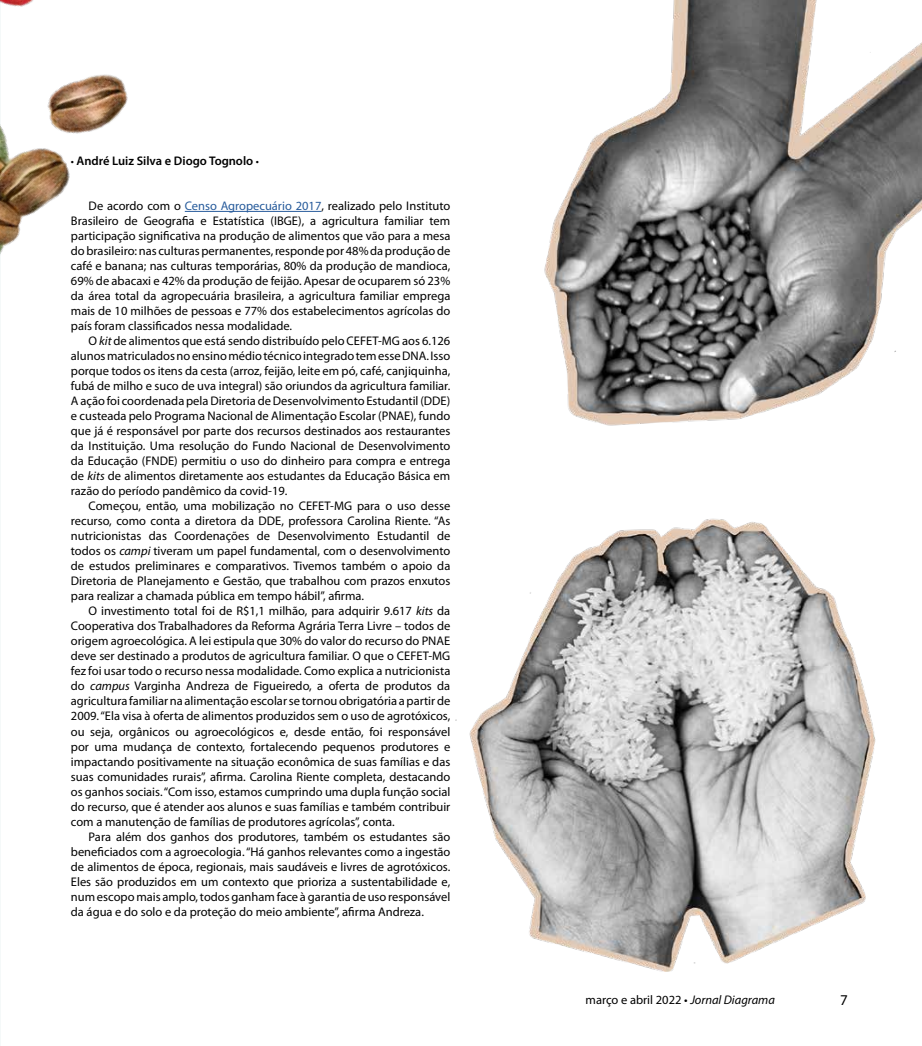
<style>
.page{position:relative;width:922px;height:1046px;background:#fff}
.page>*{position:absolute;margin:0;border:0;box-sizing:border-box;transform-origin:0 0}
.t1{font:15px "Myriad Pro";color:#000}
.t2{font:12.5px/15px "Myriad Pro";color:#000;text-align:justify}
.t3{font:600 12.5px "Myriad Pro";color:#000}
.s1{font-weight:400;font-size:11.25px}
.s2{color:#275b9b}
.s3{font-style:italic}
</style>
<div class="page">
<hr style="left:185px;top:211px;width:136px;height:1px;background:#275b9b">
<img style="left:544px;top:0;width:377px;height:426px">
<img style="left:455px;top:518px;width:421px;height:453px">
<img style="left:0;top:0;width:294px;height:256px">
<p class="t3" style="left:71px;top:153px;width:190px"><span class="s1">•</span> André Luiz Silva e Diogo Tognolo <span class="s1">•</span></p>
<p class="t2" style="left:71px;top:198px;width:381px;text-indent:18px">De acordo com o <span class="s2">Censo Agropecuário 2017</span>, realizado pelo Instituto Brasileiro de Geografia e Estatística (IBGE), a agricultura familiar tem participação significativa na produção de alimentos que vão para a mesa do brasileiro: nas culturas permanentes, responde por 48% da produção de café e banana; nas culturas temporárias, 80% da produção de mandioca, 69% de abacaxi e 42% da produção de feijão. Apesar de ocuparem só 23% da área total da agropecuária brasileira, a agricultura familiar emprega mais de 10 milhões de pessoas e 77% dos estabelecimentos agrícolas do país foram classificados nessa modalidade.</p>
<p class="t2" style="left:71px;top:333px;width:381px;text-indent:18px">O <span class="s3">kit</span> de alimentos que está sendo distribuído pelo CEFET-MG aos 6.126 alunos matriculados no ensino médio técnico integrado tem esse DNA. Isso porque todos os itens da cesta (arroz, feijão, leite em pó, café, canjiquinha, fubá de milho e suco de uva integral) são oriundos da agricultura familiar.<br>A ação foi coordenada pela Diretoria de Desenvolvimento Estudantil (DDE) e custeada pelo Programa Nacional de Alimentação Escolar (PNAE), fundo que já é responsável por parte dos recursos destinados aos restaurantes da Instituição. Uma resolução do Fundo Nacional de Desenvolvimento da Educação (FNDE) permitiu o uso do dinheiro para compra e entrega de <span class="s3">kits</span> de alimentos diretamente aos estudantes da Educação Básica em razão do período pandêmico da covid-19.</p>
<p class="t2" style="left:71px;top:498px;width:381px;text-indent:18px">Começou, então, uma mobilização no CEFET-MG para o uso desse recurso, como conta a diretora da DDE, professora Carolina Riente. “As nutricionistas das Coordenações de Desenvolvimento Estudantil de todos os <span class="s3">campi</span> tiveram um papel fundamental, com o desenvolvimento de estudos preliminares e comparativos. Tivemos também o apoio da Diretoria de Planejamento e Gestão, que trabalhou com prazos enxutos para realizar a chamada pública em tempo hábil”, afirma.</p>
<p class="t2" style="left:71px;top:603px;width:381px;text-indent:18px">O investimento total foi de R$1,1 milhão, para adquirir 9.617 <span class="s3">kits</span> da Cooperativa dos Trabalhadores da Reforma Agrária Terra Livre – todos de origem agroecológica. A lei estipula que 30% do valor do recurso do PNAE deve ser destinado a produtos de agricultura familiar. O que o CEFET-MG fez foi usar todo o recurso nessa modalidade. Como explica a nutricionista do <span class="s3">campus</span> Varginha Andreza de Figueiredo, a oferta de produtos da agricultura familiar na alimentação escolar se tornou obrigatória a partir de 2009. “Ela visa à oferta de alimentos produzidos sem o uso de agrotóxicos, ou seja, orgânicos ou agroecológicos e, desde então, foi responsável por uma mudança de contexto, fortalecendo pequenos produtores e impactando positivamente na situação econômica de suas famílias e das suas comunidades rurais”, afirma. Carolina Riente completa, destacando os ganhos sociais. “Com isso, estamos cumprindo uma dupla função social do recurso, que é atender aos alunos e suas famílias e também contribuir com a manutenção de famílias de produtores agrícolas”, conta.</p>
<p class="t2" style="left:71px;top:828px;width:381px;text-indent:18px">Para além dos ganhos dos produtores, também os estudantes são beneficiados com a agroecologia. “Há ganhos relevantes como a ingestão de alimentos de época, regionais, mais saudáveis e livres de agrotóxicos.<br>Eles são produzidos em um contexto que prioriza a sustentabilidade e, num escopo mais amplo, todos ganham face à garantia de uso responsável da água e do solo e da proteção do meio ambiente”, afirma Andreza.</p>
<p class="t2" style="left:585px;top:992px;width:191px">março e abril 2022 • <span class="s3">Jornal Diagrama</span></p>
<p class="t1" style="left:840px;top:990px;width:9px">7</p>
</div>
